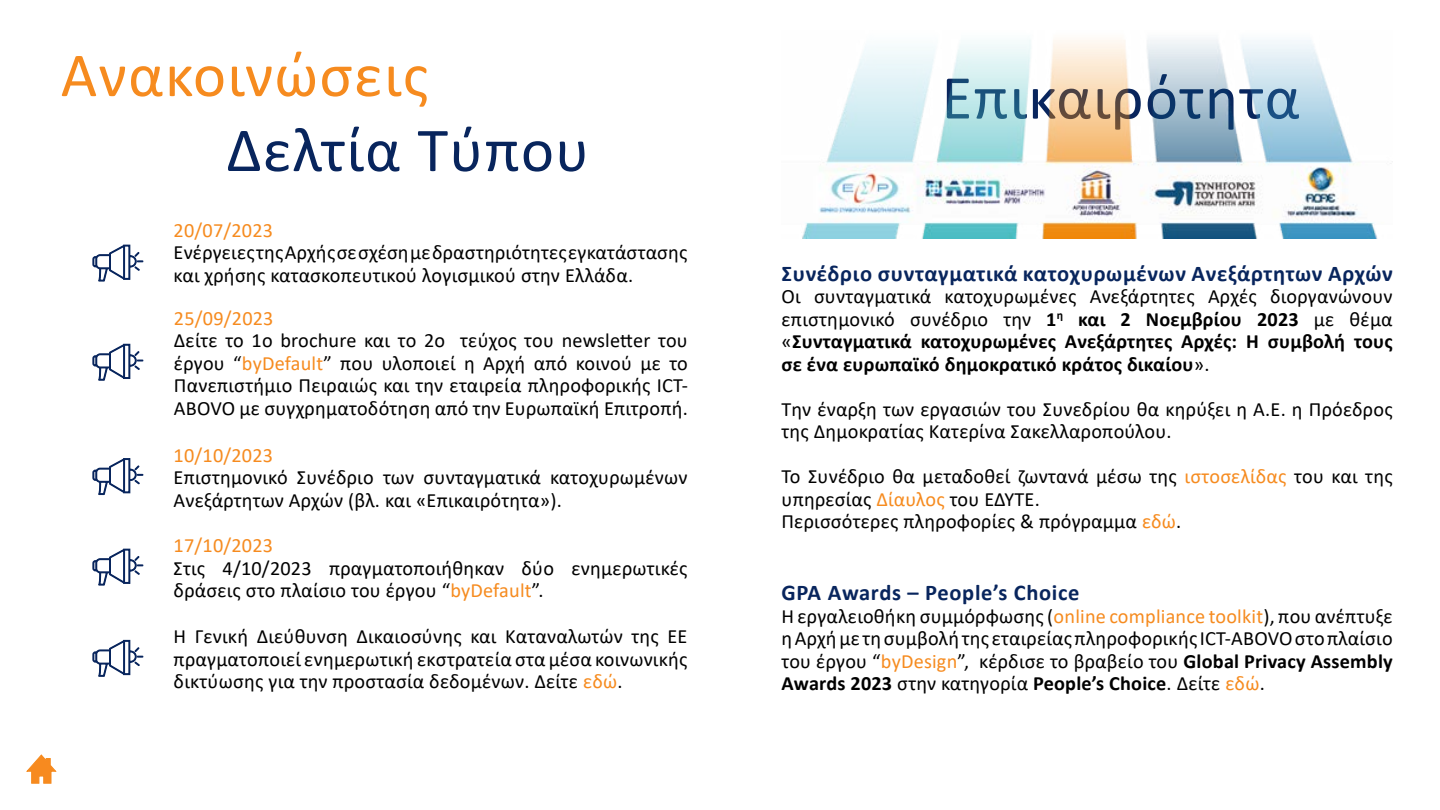
<style>
.page{position:relative;width:1440px;height:810px;background:#fff}
.page>*{position:absolute;margin:0;border:0;box-sizing:border-box;transform-origin:0 0}
.Text_Left_Justify{font:63px "Calibri";letter-spacing:.02em;color:#08255d}
.Text_Left_Justify-2{font:63px "Calibri";letter-spacing:.02em;color:#f68b1f}
.Text_Left_Justify-3{font:700 22.5px "Calibri";letter-spacing:.03em;color:#08255d}
.Text_Left_Justify-4{font:20.25px/22.5px "Calibri";letter-spacing:.01em;color:#000}
.Text_Left_Justify-5{font:700 20.25px/22.5px "Calibri";letter-spacing:.01em;color:#000;text-align:justify}
.Text_Left_Justify-6{font:20.25px "Calibri";letter-spacing:.01em;color:#f68b1f}
.s1{color:#f68b1f}
.s2{font-weight:400}
.s3{font-weight:700}
</style>
<div class="page">
<svg style="left:26px;top:754px;width:31px;height:30px"></svg>
<svg style="left:92px;top:244px;width:51px;height:38px"></svg>
<svg style="left:92px;top:458px;width:51px;height:38px"></svg>
<svg style="left:92px;top:344px;width:51px;height:37px"></svg>
<svg style="left:92px;top:548px;width:51px;height:38px"></svg>
<svg style="left:92px;top:640px;width:51px;height:37px"></svg>
<img style="left:802px;top:39px;width:591px;height:200px">
<p class="Text_Left_Justify-2" style="left:61px;top:31px;width:369px">Ανακοινώσεις</p>
<p class="Text_Left_Justify" style="left:226px;top:106px;width:365px">Δελτία Τύπου</p>
<p class="Text_Left_Justify-6" style="left:174px;top:216px;width:101px">20/07/2023</p>
<p class="Text_Left_Justify-4" style="left:174px;top:241px;width:516px">Ενέργειες της Αρχής σε σχέση με δραστηριότητες εγκατάστασης και χρήσης κατασκοπευτικού λογισμικού στην Ελλάδα.</p>
<p class="Text_Left_Justify-6" style="left:174px;top:304px;width:101px">25/09/2023</p>
<p class="Text_Left_Justify-4" style="left:174px;top:329px;width:515px;text-align:justify">Δείτε το 1ο brochure και το 2o τεύχος του newsletter του έργου “<span class="s1">byDefault</span>” που υλοποιεί η Αρχή από κοινού με το Πανεπιστήμιο Πειραιώς και την εταιρεία πληροφορικής ICT-ABOVO με συγχρηματοδότηση από την Ευρωπαϊκή Επιτροπή.</p>
<p class="Text_Left_Justify-6" style="left:174px;top:441px;width:101px">10/10/2023</p>
<p class="Text_Left_Justify-4" style="left:174px;top:466px;width:515px">Επιστημονικό Συνέδριο των συνταγματικά κατοχυρωμένων<br>Ανεξάρτητων Αρχών (βλ. και «Επικαιρότητα»).</p>
<p class="Text_Left_Justify-6" style="left:174px;top:531px;width:101px">17/10/2023</p>
<p class="Text_Left_Justify-4" style="left:174px;top:556px;width:515px">Στις 4/10/2023 πραγματοποιήθηκαν δύο ενημερωτικές δράσεις στο πλαίσιο του έργου “<span class="s1">byDefault</span>”.</p>
<p class="Text_Left_Justify-4" style="left:174px;top:625px;width:515px;text-align:justify">Η Γενική Διεύθυνση Δικαιοσύνης και Καταναλωτών της ΕΕ πραγματοποιεί ενημερωτική εκστρατεία στα μέσα κοινωνικής δικτύωσης για την προστασία δεδομένων. Δείτε <span class="s1">εδώ</span>.</p>
<p class="Text_Left_Justify" style="left:942px;top:54px;width:360px">Επικαιρότητα</p>
<p class="Text_Left_Justify-3" style="left:782px;top:258px;width:613px">Συνέδριο συνταγματικά κατοχυρωμένων Ανεξάρτητων Αρχών</p>
<p class="Text_Left_Justify-5" style="left:782px;top:285px;width:613px"><span class="s2">Οι συνταγματικά κατοχυρωμένες Ανεξάρτητες Αρχές διοργανώνουν επιστημονικό συνέδριο την</span> 1<sup>η</sup> και 2 Νοεμβρίου 2023 <span class="s2">με θέμα «</span>Συνταγματικά κατοχυρωμένες Ανεξάρτητες Αρχές: Η συμβολή τους σε ένα ευρωπαϊκό δημοκρατικό κράτος δικαίου<span class="s2">».</span></p>
<p class="Text_Left_Justify-4" style="left:782px;top:397px;width:613px">Την έναρξη των εργασιών του Συνεδρίου θα κηρύξει η Α.Ε. η Πρόεδρος της Δημοκρατίας Κατερίνα Σακελλαροπούλου.</p>
<p class="Text_Left_Justify-4" style="left:782px;top:465px;width:613px">Το Συνέδριο θα μεταδοθεί ζωντανά μέσω της <span class="s1">ιστοσελίδας</span> του και της υπηρεσίας <span class="s1">Δίαυλος</span> του ΕΔΥΤΕ.</p>
<p class="Text_Left_Justify-4" style="left:782px;top:510px;width:401px">Περισσότερες πληροφορίες &amp; πρόγραμμα <span class="s1">εδώ</span>.</p>
<p class="Text_Left_Justify-3" style="left:782px;top:577px;width:300px">GPA Awards – People’s Choice</p>
<p class="Text_Left_Justify-4" style="left:782px;top:604px;width:613px;text-align:justify">Η εργαλειοθήκη συμμόρφωσης (<span class="s1">online compliance toolkit</span>), που ανέπτυξε η Αρχή με τη συμβολή της εταιρείας πληροφορικής ICT-ABOVO στο πλαίσιο του έργου “<span class="s1">byDesign</span>”, κέρδισε το βραβείο του <span class="s3">Global Privacy Assembly Awards 2023</span> στην κατηγορία <span class="s3">People’s Choice</span>. Δείτε <span class="s1">εδώ</span>.</p>
</div>
